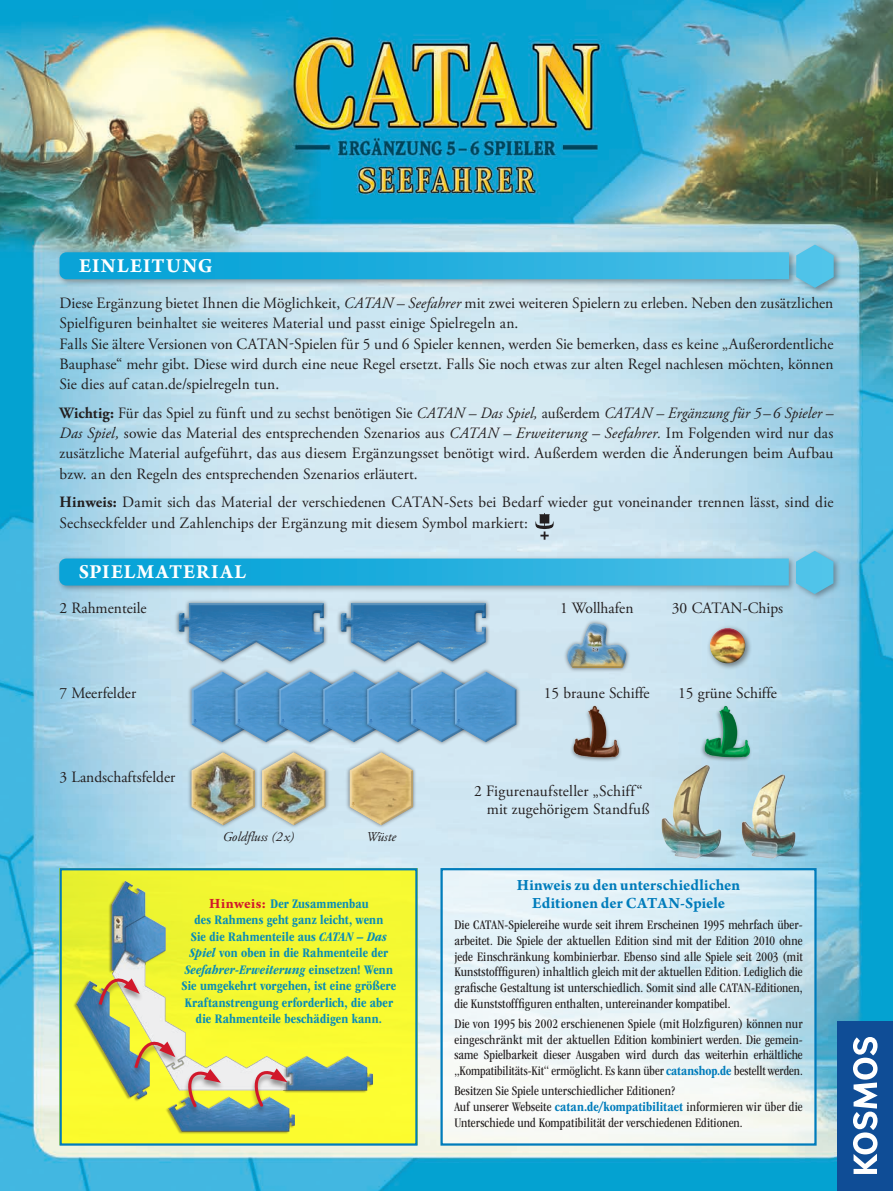
<style>
.page{position:relative;width:893px;height:1191px;background:#fff}
.page>*{position:absolute;margin:0;border:0;box-sizing:border-box;transform-origin:0 0}
.sections{font:700 21px "Arno Pro";letter-spacing:.055em;color:#fff}
.Rahmen{font:700 16.5px/18px "Arno Pro";letter-spacing:.005em;color:#007cbb;text-align:center}
.Copy{font:15.75px/20.2px "Adobe Garamond Pro";color:#231f20}
.Copy-2{font:15.75px/20.2px "Adobe Garamond Pro";color:#231f20;text-align:justify;scale:.96 1}
.copy{font:condensed 13.5px/15.8px "ITC Garamond Std";letter-spacing:.005em;color:#231f20;text-align:justify}
.fliesstext{font:700 condensed 13.5px/16.5px "ITC Garamond Std";letter-spacing:.01em;color:#088cb8;text-align:center}
.t1{font:italic 13.5px "Adobe Garamond Pro";color:#231f20}
.s1{font-style:italic}
.s2{font-weight:700}
.s3{font-family:"Arno Pro";font-stretch:normal;font-size:15px;color:#d1182b}
.s4{font-weight:700;color:#007cbb}
</style>
<div class="page">
<img style="left:0;top:0;width:893px;height:1191px">
<div style="left:838px;top:1020px;width:55px;height:171px;background:#0f4d96"></div>
<svg style="left:853px;top:1037px;width:25px;height:137px"></svg>
<div style="left:563px;top:619px;width:67px;height:53px;background:#231f20;opacity:.5"></div>
<div style="left:566px;top:621px;width:63px;height:45px;background:#fff;opacity:.65"></div>
<div style="left:566px;top:626px;width:63px;height:43px;background:#231f20;opacity:.25"></div>
<div style="left:707px;top:625px;width:45px;height:45px;background:#231f20;opacity:.5"></div>
<div style="left:708px;top:626px;width:38px;height:28px;background:#fff;opacity:.65"></div>
<div style="left:709px;top:634px;width:38px;height:29px;background:#231f20;opacity:.5"></div>
<div style="left:174px;top:599px;width:154px;height:66px;background:#231f20;opacity:.5"></div>
<div style="left:177px;top:602px;width:148px;height:61px;background:#231f20;opacity:.25"></div>
<svg style="left:185px;top:620px;width:4px;height:4px"></svg>
<div style="left:336px;top:599px;width:154px;height:66px;background:#231f20;opacity:.5"></div>
<div style="left:339px;top:602px;width:148px;height:61px;background:#231f20;opacity:.25"></div>
<svg style="left:347px;top:620px;width:4px;height:4px"></svg>
<div style="left:187px;top:668px;width:70px;height:78px;background:#231f20;opacity:.5"></div>
<div style="left:190px;top:670px;width:64px;height:75px;background:#231f20;opacity:.25"></div>
<svg style="left:194px;top:719px;width:3px;height:4px"></svg>
<div style="left:231px;top:668px;width:70px;height:78px;background:#231f20;opacity:.5"></div>
<div style="left:234px;top:670px;width:64px;height:75px;background:#231f20;opacity:.25"></div>
<svg style="left:238px;top:719px;width:3px;height:4px"></svg>
<div style="left:275px;top:668px;width:70px;height:78px;background:#231f20;opacity:.5"></div>
<div style="left:277px;top:670px;width:65px;height:75px;background:#231f20;opacity:.25"></div>
<svg style="left:281px;top:719px;width:4px;height:4px"></svg>
<div style="left:319px;top:668px;width:70px;height:78px;background:#231f20;opacity:.5"></div>
<div style="left:321px;top:670px;width:65px;height:75px;background:#231f20;opacity:.25"></div>
<svg style="left:325px;top:719px;width:4px;height:4px"></svg>
<div style="left:363px;top:668px;width:70px;height:78px;background:#231f20;opacity:.5"></div>
<div style="left:365px;top:670px;width:65px;height:75px;background:#231f20;opacity:.25"></div>
<svg style="left:369px;top:719px;width:4px;height:4px"></svg>
<div style="left:407px;top:668px;width:70px;height:78px;background:#231f20;opacity:.5"></div>
<div style="left:409px;top:670px;width:65px;height:75px;background:#231f20;opacity:.25"></div>
<svg style="left:413px;top:719px;width:4px;height:4px"></svg>
<div style="left:451px;top:668px;width:69px;height:78px;background:#231f20;opacity:.5"></div>
<div style="left:453px;top:670px;width:64px;height:75px;background:#231f20;opacity:.25"></div>
<svg style="left:457px;top:719px;width:4px;height:4px"></svg>
<img style="left:699px;top:700px;width:57px;height:58px">
<img style="left:568px;top:700px;width:57px;height:63px">
<img style="left:648px;top:758px;width:77px;height:108px">
<img style="left:725px;top:758px;width:108px;height:108px">
<div style="left:60px;top:868px;width:358px;height:276px;background:#f8fa31"></div>
<div style="left:60px;top:868px;width:358px;height:277px;border:2px solid #007cbb"></div>
<img style="left:64px;top:878px;width:310px;height:256px">
<div style="left:130px;top:1041px;width:50px;height:35px;background:#231f20;opacity:.45"></div>
<svg style="left:133px;top:1027px;width:42px;height:43px"></svg>
<div style="left:184px;top:1069px;width:41px;height:47px;background:#231f20;opacity:.45"></div>
<svg style="left:183px;top:1065px;width:38px;height:45px"></svg>
<div style="left:250px;top:1069px;width:41px;height:46px;background:#231f20;opacity:.45"></div>
<svg style="left:249px;top:1064px;width:38px;height:45px"></svg>
<div style="left:95px;top:978px;width:49px;height:35px;background:#231f20;opacity:.45"></div>
<svg style="left:97px;top:964px;width:43px;height:43px"></svg>
<div style="left:187px;top:748px;width:72px;height:81px;background:#231f20;opacity:.5"></div>
<div style="left:190px;top:751px;width:65px;height:76px;background:#231f20;opacity:.25"></div>
<svg style="left:193px;top:802px;width:4px;height:4px"></svg>
<div style="left:258px;top:748px;width:72px;height:81px;background:#231f20;opacity:.5"></div>
<div style="left:261px;top:751px;width:65px;height:76px;background:#231f20;opacity:.25"></div>
<svg style="left:264px;top:802px;width:3px;height:4px"></svg>
<div style="left:345px;top:748px;width:72px;height:81px;background:#231f20;opacity:.5"></div>
<div style="left:348px;top:751px;width:66px;height:76px;background:#231f20;opacity:.25"></div>
<svg style="left:352px;top:802px;width:3px;height:4px"></svg>
<div style="left:56px;top:242px;width:786px;height:53px;background:#231f20;opacity:.4"></div>
<svg style="left:60px;top:244px;width:774px;height:44px;background:#5cbbdb"></svg>
<svg style="left:535px;top:513px;width:19px;height:26px"></svg>
<svg style="left:443px;top:871px;width:371px;height:271px"></svg>
<div style="left:440px;top:868px;width:377px;height:277px;border:2px solid #007cbb"></div>
<div style="left:56px;top:548px;width:786px;height:53px;background:#231f20;opacity:.4"></div>
<svg style="left:59px;top:551px;width:774px;height:43px;background:#5ebddf"></svg>
<p class="sections" style="left:79px;top:254px;width:135px">EINLEITUNG</p>
<p class="Copy" style="left:60px;top:293px;width:775px">Diese Ergänzung bietet Ihnen die Möglichkeit, <span class="s1">CATAN – Seefahrer</span> mit zwei weiteren Spielern zu erleben. Neben den zusätzlichen<br>Spielfiguren beinhaltet sie weiteres Material und passt einige Spielregeln an.</p>
<p class="Copy" style="left:60px;top:334px;width:775px;text-align:justify">Falls Sie ältere Versionen von CATAN-Spielen für 5 und 6 Spieler kennen, werden Sie bemerken, dass es keine „Außerordentliche Bauphase“ mehr gibt. Diese wird durch eine neue Regel ersetzt. Falls Sie noch etwas zur alten Regel nachlesen möchten, können Sie dies auf catan.de/spielregeln tun.</p>
<p class="Copy-2" style="left:60px;top:403px;width:808px"><span class="s2">Wichtig:</span> Für das Spiel zu fünft und zu sechst benötigen Sie <span class="s1">CATAN – Das Spiel,</span> außerdem <span class="s1">CATAN – Ergänzung für 5–6 Spieler – Das Spiel,</span> sowie das Material des entsprechenden Szenarios aus <span class="s1">CATAN – Erweiterung – Seefahrer.</span> Im Folgenden wird nur das zusätzliche Material aufgeführt, das aus diesem Ergänzungsset benötigt wird. Außerdem werden die Änderungen beim Aufbau bzw. an den Regeln des entsprechenden Szenarios erläutert.</p>
<p class="Copy" style="left:60px;top:493px;width:775px"><span class="s2">Hinweis:</span> Damit sich das Material der verschiedenen CATAN-Sets bei Bedarf wieder gut voneinander trennen lässt, sind die<br>Sechseckfelder und Zahlenchips der Ergänzung mit diesem Symbol markiert:</p>
<p class="sections" style="left:79px;top:560px;width:169px">SPIELMATERIAL</p>
<p class="Copy" style="left:60px;top:598px;width:89px">2 Rahmenteile</p>
<p class="Copy" style="left:60px;top:683px;width:78px">7 Meerfelder</p>
<p class="Copy" style="left:60px;top:767px;width:117px">3 Landschaftsfelder</p>
<p class="t1" style="left:223px;top:828px;width:73px">Goldfluss (2x)</p>
<p class="t1" style="left:366px;top:828px;width:31px">Wüste</p>
<p class="fliesstext" style="left:182px;top:895px;width:216px"><span class="s3">Hinweis:</span> Der Zusammenbau<br>des Rahmens geht ganz leicht, wenn<br>Sie die Rahmenteile aus <span class="s1">CATAN – Das Spiel</span> von oben in die Rahmenteile der <span class="s1">Seefahrer-Erweiterung</span> einsetzen! Wenn Sie umgekehrt vorgehen, ist eine größere Kraftanstrengung erforderlich, die aber die Rahmenteile beschädigen kann.</p>
<p class="Copy" style="left:560px;top:598px;width:75px">1 Wollhafen</p>
<p class="Copy" style="left:672px;top:598px;width:113px">30 CATAN-Chips</p>
<p class="Copy" style="left:544px;top:683px;width:107px">15 braune Schiffe</p>
<p class="Copy" style="left:678px;top:683px;width:100px">15 grüne Schiffe</p>
<p class="Copy" style="left:487px;top:783px;width:164px;line-height:18px;text-indent:-13px">2 Figurenaufsteller „Schiff“ mit zugehörigem Standfuß</p>
<p class="Rahmen" style="left:517px;top:877px;width:225px">Hinweis zu den unterschiedlichen<br>Editionen der CATAN-Spiele</p>
<p class="copy" style="left:454px;top:917px;width:350px">Die CATAN-Spielereihe wurde seit ihrem Erscheinen 1995 mehrfach über&shy;arbeitet. Die Spiele der aktuellen Edition sind mit der Edition 2010 ohne jede Einschränkung kombinierbar. Ebenso sind alle Spiele seit 2003 (mit Kunststofffiguren) inhaltlich gleich mit der aktuellen Edition. Lediglich die grafische Gestaltung ist unterschiedlich. Somit sind alle CATAN-Editionen, die Kunststofffiguren enthalten, untereinander kompatibel.</p>
<p class="copy" style="left:454px;top:1015px;width:350px">Die von 1995 bis 2002 erschienenen Spiele (mit Holzfiguren) können nur eingeschränkt mit der aktuellen Edition kombiniert werden. Die gemein&shy;same Spielbarkeit dieser Ausgaben wird durch das weiterhin erhältliche „Kompatibilitäts-Kit“ ermöglicht. Es kann über <span class="s4">catanshop.de</span> bestellt werden.</p>
<p class="copy" style="left:454px;top:1083px;width:222px">Besitzen Sie Spiele unterschiedlicher Editionen?</p>
<p class="copy" style="left:454px;top:1098px;width:350px">Auf unserer Webseite <span class="s4">catan.de/kompatibilitaet</span> informieren wir über die<br>Unterschiede und Kompatibilität der verschiedenen Editionen.</p>
</div>
